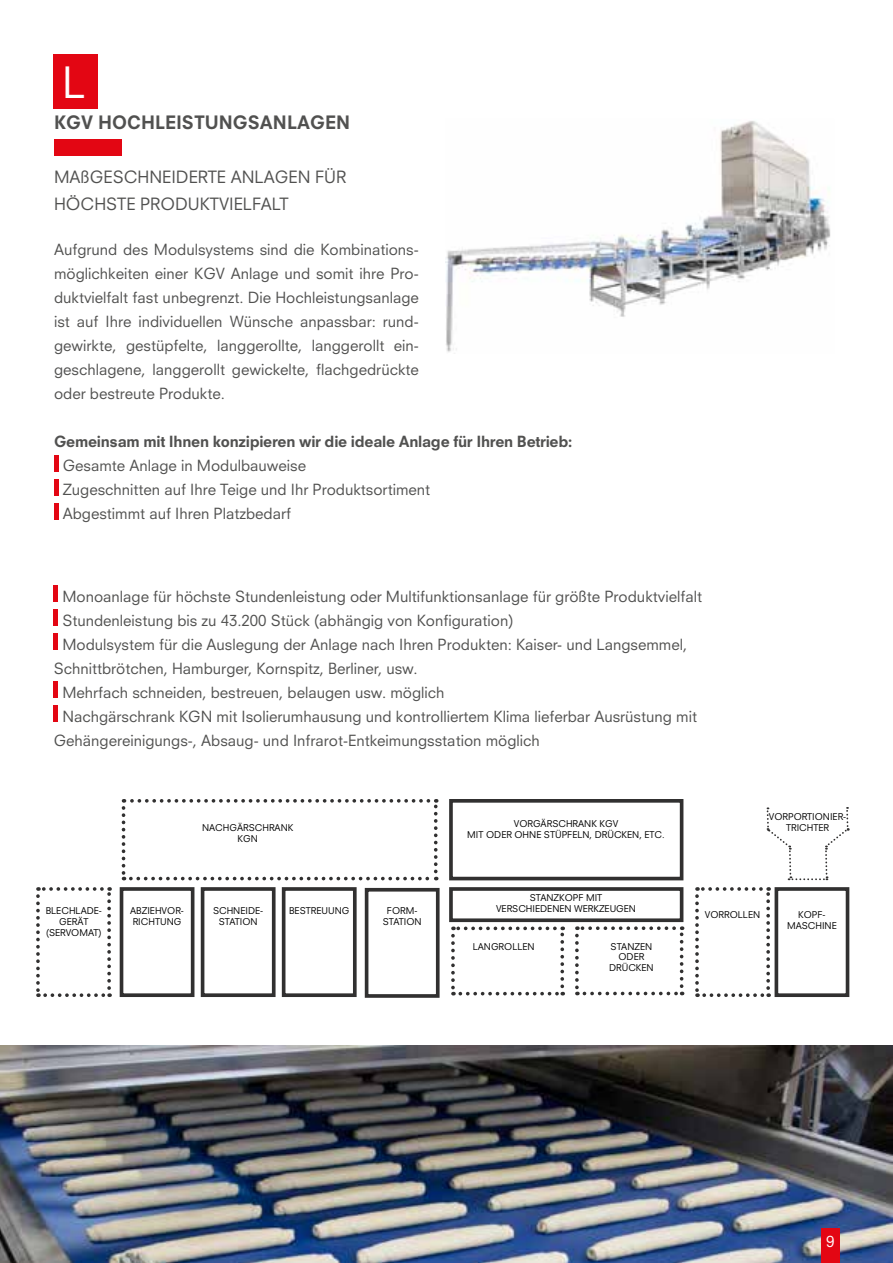
<style>
.page{position:relative;width:893px;height:1263px;background:#fff}
.page>*{position:absolute;margin:0;border:0;box-sizing:border-box;transform-origin:0 0}
.t1{font:42px "Neuzeit S";color:#fff}
.t2{font:800 18px "Neuzeit S";color:#515150}
.t3{font:16.5px/27px "Neuzeit S";color:#515150}
.t4{font:15px/24px "Neuzeit S";color:#515150;text-align:justify}
.t5{font:800 15px "Neuzeit S";letter-spacing:-.02em;color:#515150}
.t6{font:15px "Neuzeit S";color:#fff}
.t7{font:9.15px/10.9px "Neuzeit S";color:#000;text-align:center}
</style>
<div class="page">
<img style="left:0;top:1045px;width:893px;height:218px">
<div style="left:54px;top:140px;width:68px;height:16px;background:#e30613"></div>
<div style="left:54px;top:54px;width:44px;height:54px;background:#e30613"></div>
<hr style="left:54px;top:585px;width:4px;height:17px;background:#e30613">
<hr style="left:54px;top:609px;width:4px;height:17px;background:#e30613">
<hr style="left:54px;top:633px;width:4px;height:17px;background:#e30613">
<hr style="left:54px;top:681px;width:4px;height:17px;background:#e30613">
<hr style="left:54px;top:705px;width:4px;height:17px;background:#e30613">
<img style="left:445px;top:121px;width:386px;height:231px">
<svg style="left:36px;top:887px;width:75px;height:110px"></svg>
<svg style="left:122px;top:799px;width:316px;height:81px"></svg>
<div style="left:120px;top:887px;width:74px;height:110px;border:4px solid #313030"></div>
<div style="left:201px;top:887px;width:75px;height:110px;border:4px solid #313030"></div>
<div style="left:282px;top:887px;width:75px;height:110px;border:4px solid #313030"></div>
<div style="left:365px;top:888px;width:75px;height:110px;border:4px solid #313030"></div>
<div style="left:449px;top:799px;width:234px;height:81px;border:4px solid #313030"></div>
<div style="left:449px;top:887px;width:234px;height:35px;border:4px solid #313030"></div>
<div style="left:775px;top:887px;width:74px;height:110px;border:4px solid #313030"></div>
<svg style="left:695px;top:887px;width:75px;height:110px"></svg>
<svg style="left:451px;top:926px;width:113px;height:69px"></svg>
<svg style="left:575px;top:926px;width:108px;height:69px"></svg>
<svg style="left:766px;top:807px;width:83px;height:73px"></svg>
<hr style="left:54px;top:455px;width:4px;height:16px;background:#e30613">
<hr style="left:54px;top:479px;width:4px;height:16px;background:#e30613">
<hr style="left:54px;top:503px;width:4px;height:16px;background:#e30613">
<div style="left:821px;top:1229px;width:19px;height:34px;background:#e30613"></div>
<h1 class="t1" style="left:62px;top:57px;width:25px">L</h1>
<p class="t2" style="left:54px;top:111px;width:297px">KGV HOCHLEISTUNGSANLAGEN</p>
<p class="t3" style="left:54px;top:163px;width:294px">MAßGESCHNEIDERTE ANLAGEN FÜR<br>HÖCHSTE PRODUKTVIELFALT</p>
<p class="t4" style="left:54px;top:238px;width:366px">Aufgrund des Modulsystems sind die Kombinations&shy;möglichkeiten einer KGV Anlage und somit ihre Pro&shy;duktvielfalt fast unbegrenzt. Die Hochleistungsanlage ist auf Ihre individuellen Wünsche anpassbar: rund&shy;gewirkte, gestüpfelte, langgerollte, langgerollt ein&shy;geschlagene, langgerollt gewickelte, flachgedrückte oder bestreute Produkte.</p>
<p class="t5" style="left:54px;top:433px;width:520px">Gemeinsam mit Ihnen konzipieren wir die ideale Anlage für Ihren Betrieb:</p>
<p class="t4" style="left:63px;top:454px;width:369px;text-align:left">Gesamte Anlage in Modulbauweise<br>Zugeschnitten auf Ihre Teige und Ihr Produktsortiment<br>Abgestimmt auf Ihren Platzbedarf</p>
<p class="t4" style="left:62px;top:584px;width:641px">Monoanlage für höchste Stundenleistung oder Multifunktionsanlage für größte Produktvielfalt</p>
<p class="t4" style="left:62px;top:608px;width:453px">Stundenleistung bis zu 43.200 Stück (abhängig von Konfiguration)</p>
<p class="t4" style="left:62px;top:632px;width:626px">Modulsystem für die Auslegung der Anlage nach Ihren Produkten: Kaiser- und Langsemmel,</p>
<p class="t4" style="left:54px;top:656px;width:365px">Schnittbrötchen, Hamburger, Kornspitz, Berliner, usw.</p>
<p class="t4" style="left:62px;top:680px;width:384px">Mehrfach schneiden, bestreuen, belaugen usw. möglich</p>
<p class="t4" style="left:62px;top:704px;width:636px">Nachgärschrank KGN mit Isolierumhausung und kontrolliertem Klima lieferbar Ausrüstung mit</p>
<p class="t4" style="left:54px;top:728px;width:488px">Gehängereinigungs-, Absaug- und Infrarot-Entkeimungsstation möglich</p>
<p class="t7" style="left:202px;top:822px;width:93px">NACHGÄRSCHRANK<br>KGN</p>
<p class="t7" style="left:467px;top:818px;width:199px">VORGÄRSCHRANK KGV<br>MIT ODER OHNE STÜPFELN, DRÜCKEN, ETC.</p>
<p class="t7" style="left:769px;top:811px;width:79px">VORPORTIONIER-<br>TRICHTER</p>
<p class="t7" style="left:46px;top:905px;width:58px">BLECHLADE-<br>GERÄT (SERVOMAT)</p>
<p class="t7" style="left:130px;top:905px;width:55px;text-align:left">ABZIEHVOR-<br>RICHTUNG</p>
<p class="t7" style="left:213px;top:905px;width:52px">SCHNEIDE-<br>STATION</p>
<p class="t7" style="left:289px;top:905px;width:62px">BESTREUUNG</p>
<p class="t7" style="left:383px;top:905px;width:40px">FORM-<br>STATION</p>
<p class="t7" style="left:496px;top:892px;width:142px">STANZKOPF MIT<br>VERSCHIEDENEN WERKZEUGEN</p>
<p class="t7" style="left:473px;top:940px;width:63px">LANGROLLEN</p>
<p class="t7" style="left:609px;top:940px;width:46px">STANZEN<br>ODER<br>DRÜCKEN</p>
<p class="t7" style="left:705px;top:909px;width:57px">VORROLLEN</p>
<p class="t7" style="left:787px;top:909px;width:51px">KOPF-<br>MASCHINE</p>
<p class="t6" style="left:826px;top:1232px;width:10px">9</p>
</div>
